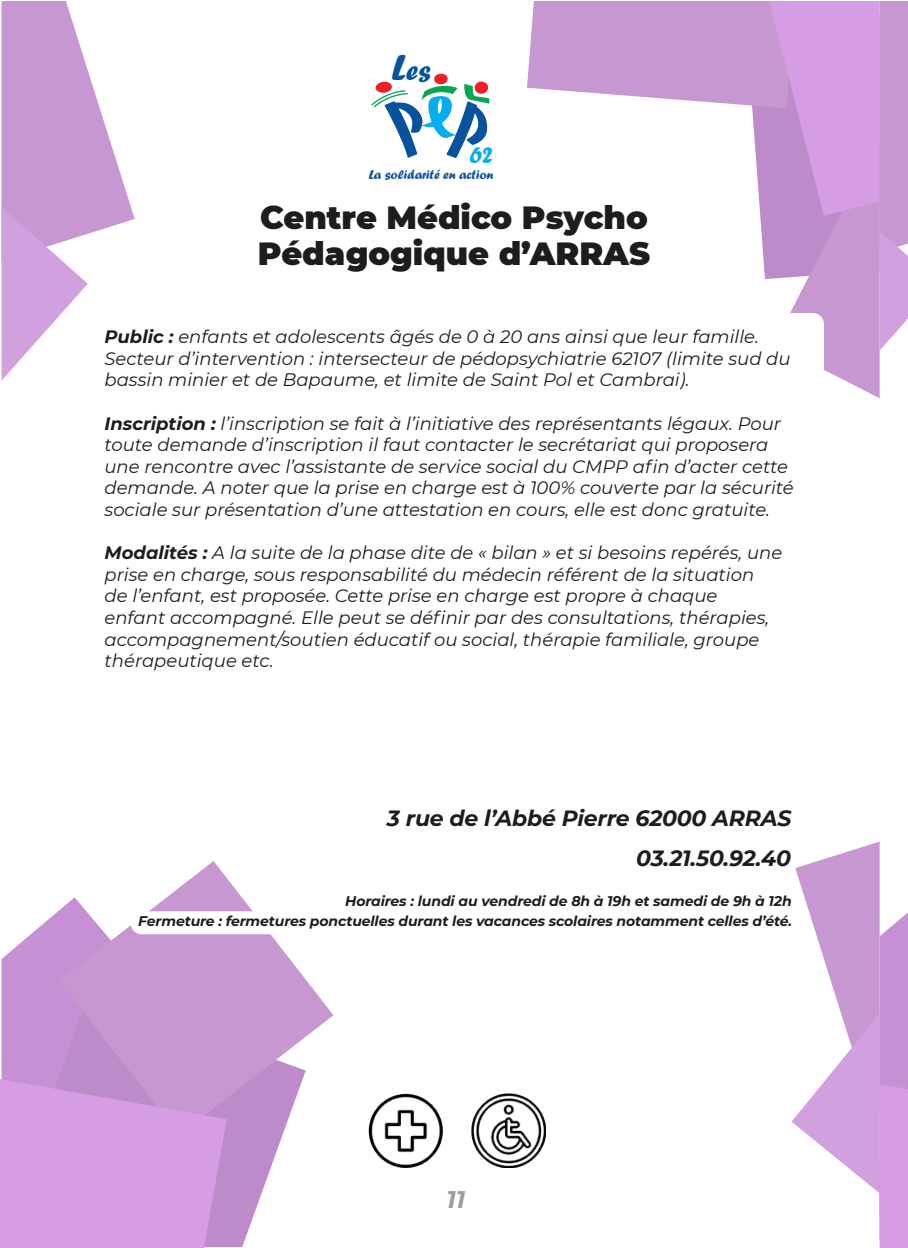
<style>
.page{position:relative;width:908px;height:1248px;background:#fff}
.page>*{position:absolute;margin:0;border:0;box-sizing:border-box;transform-origin:0 0}
.t1{font:900 32px/36px "Montserrat";color:#1d1d1b}
.t2{font:28.6px "Forte";color:#04539c}
.t3{font:24.6px "Forte";color:#03adee}
.t4{font:italic 700 24px "Montserrat";color:#9d9d9d}
.t5{font:italic 700 22px/40px "Montserrat";letter-spacing:-.01em;color:#1d1d1b;text-align:right}
.t6{font:italic 18px/21.6px "Montserrat";color:#1d1d1b}
.t7{font:italic 700 14px/20px "Montserrat";letter-spacing:-.01em;color:#1d1d1b;text-align:right}
.t8{font:13.2px "Forte";color:#0e559d}
.s1{font-size:37.4px}
.s2{font-weight:700}
</style>
<div class="page">
<svg style="left:1px;top:1px;width:134px;height:379px"></svg>
<svg style="left:1px;top:910px;width:58px;height:168px;fill:#c790d4"></svg>
<svg style="left:11px;top:992px;width:272px;height:254px"></svg>
<svg style="left:59px;top:861px;width:274px;height:273px;fill:#c797d2"></svg>
<svg style="left:0;top:1078px;width:227px;height:169px;background:#d39ae0"></svg>
<svg style="left:527px;top:1px;width:380px;height:397px"></svg>
<svg style="left:791px;top:841px;width:116px;height:406px"></svg>
<div style="left:90px;top:313px;width:733px;height:397px;background:#fff;border-radius:11px"></div>
<div style="left:130px;top:911px;width:662px;height:23px;background:#fff;border-radius:11px"></div>
<img style="left:368px;top:1093px;width:74px;height:73px">
<img style="left:471px;top:1093px;width:74px;height:73px">
<svg style="left:371px;top:73px;width:118px;height:85px"></svg>
<h2 class="t2" style="left:391px;top:53px;width:41px"><span class="s1">L</span>es</h2>
<h3 class="t3" style="left:469px;top:141px;width:25px">62</h3>
<p class="t8" style="left:368px;top:167px;width:126px">La solidarité en action</p>
<h1 class="t1" style="left:258px;top:198px;width:393px">Centre Médico Psycho<br>Pédagogique d’ARRAS</h1>
<p class="t6" style="left:104px;top:325px;width:687px"><span class="s2">Public :</span> enfants et adolescents âgés de 0 à 20 ans ainsi que leur famille.<br>Secteur d’intervention : intersecteur de pédopsychiatrie 62107 (limite sud du bassin minier et de Bapaume, et limite de Saint Pol et Cambrai).</p>
<p class="t6" style="left:104px;top:411px;width:690px"><span class="s2">Inscription :</span> l’inscription se fait à l’initiative des représentants légaux. Pour toute demande d’inscription il faut contacter le secrétariat qui proposera une rencontre avec l’assistante de service social du CMPP afin d’acter cette demande. A noter que la prise en charge est à 100% couverte par la sécurité sociale sur présentation d’une attestation en cours, elle est donc gratuite.</p>
<p class="t6" style="left:104px;top:541px;width:679px"><span class="s2">Modalités :</span> A la suite de la phase dite de « bilan » et si besoins repérés, une prise en charge, sous responsabilité du médecin référent de la situation<br>de l’enfant, est proposée. Cette prise en charge est propre à chaque enfant accompagné. Elle peut se définir par des consultations, thérapies, accompagnement/soutien éducatif ou social, thérapie familiale, groupe thérapeutique etc.</p>
<p class="t5" style="left:387px;top:797px;width:406px">3 rue de l’Abbé Pierre 62000 ARRAS<br>03.21.50.92.40</p>
<p class="t7" style="left:138px;top:890px;width:655px">Horaires : lundi au vendredi de 8h à 19h et samedi de 9h à 12h<br>Fermeture : fermetures ponctuelles durant les vacances scolaires notamment celles d’été.</p>
<h3 class="t4" style="left:446px;top:1181px;width:20px">11</h3>
</div>
